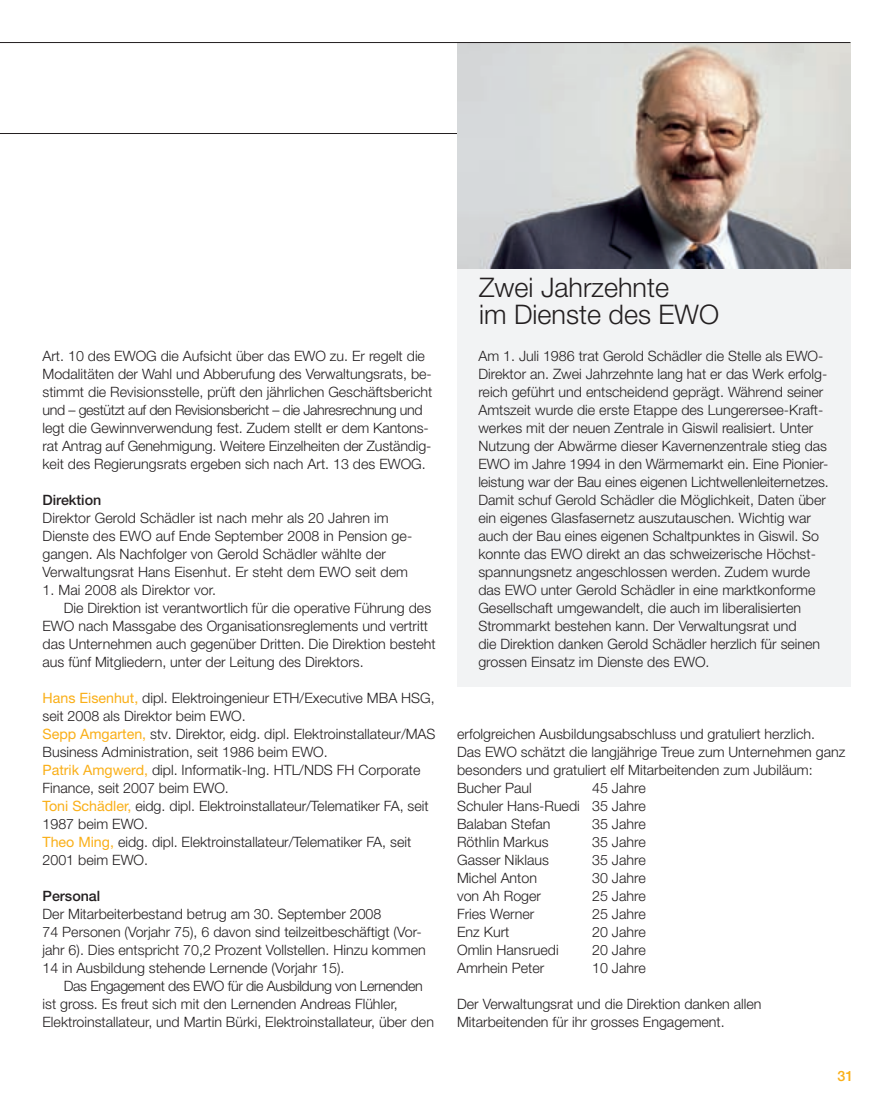
<style>
.page{position:relative;width:893px;height:1106px;background:#fff}
.page>*{position:absolute;margin:0;border:0;box-sizing:border-box;transform-origin:0 0}
.t1{font:300 27px/27px "Helvetica Neue LT Pro";color:#231f20}
.t2{font:300 14.25px/18px "Helvetica Neue LT Pro";color:#231f20}
.t3{font:500 14.25px "Helvetica Neue LT Pro";color:#231f20}
.t4{font:500 14.25px "Helvetica Neue LT Pro";color:#faaf18}
.s1{font-weight:400;color:#faaf18}
</style>
<div class="page">
<hr style="left:0;top:133px;width:850px;height:1px;background:#231f20">
<div style="left:457px;top:134px;width:393px;height:552px;background:#f2f3f4"></div>
<img style="left:457px;top:43px;width:393px;height:225px">
<hr style="left:0;top:42px;width:850px;height:1px;background:#231f20">
<p class="t2" style="left:43px;top:348px;width:391px">Art. 10 des EWOG die Aufsicht über das EWO zu. Er regelt die Modalitäten der Wahl und Abberufung des Verwaltungsrats, be&shy;stimmt die Revisionsstelle, prüft den jährlichen Geschäftsbericht und – gestützt auf den Revisionsbericht – die Jahresrechnung und legt die Gewinnverwendung fest. Zudem stellt er dem Kantons&shy;rat Antrag auf Genehmigung. Weitere Einzelheiten der Zuständig&shy;keit des Regierungsrats ergeben sich nach Art. 13 des EWOG.</p>
<p class="t3" style="left:43px;top:495px;width:60px">Direktion</p>
<p class="t2" style="left:43px;top:510px;width:371px">Direktor Gerold Schädler ist nach mehr als 20 Jahren im Dienste des EWO auf Ende September 2008 in Pension ge&shy;gangen. Als Nachfolger von Gerold Schädler wählte der Verwaltungsrat Hans Eisenhut. Er steht dem EWO seit dem</p>
<p class="t2" style="left:43px;top:582px;width:175px">1. Mai 2008 als Direktor vor.</p>
<p class="t2" style="left:64px;top:600px;width:369px">Die Direktion ist verantwortlich für die operative Führung des</p>
<p class="t2" style="left:43px;top:618px;width:387px">EWO nach Massgabe des Organisationsreglements und vertritt</p>
<p class="t2" style="left:43px;top:636px;width:395px">das Unternehmen auch gegenüber Dritten. Die Direktion besteht</p>
<p class="t2" style="left:43px;top:654px;width:323px">aus fünf Mitgliedern, unter der Leitung des Direktors.</p>
<p class="t2" style="left:43px;top:690px;width:395px"><span class="s1">Hans Eisenhut,</span> dipl. Elektroingenieur ETH/Executive MBA HSG, seit 2008 als Direktor beim EWO.<br><span class="s1">Sepp Amgarten,</span> stv. Direktor, eidg. dipl. Elektroinstallateur/MAS Business Administration, seit 1986 beim EWO.<br><span class="s1">Patrik Amgwerd,</span> dipl. Informatik-Ing. HTL/NDS FH Corporate Finance, seit 2007 beim EWO.<br><span class="s1">Toni Schädler,</span> eidg. dipl. Elektroinstallateur/Telematiker FA, seit 1987 beim EWO.<br><span class="s1">Theo Ming,</span> eidg. dipl. Elektroinstallateur/Telematiker FA, seit 2001 beim EWO.</p>
<p class="t3" style="left:43px;top:891px;width:59px">Personal</p>
<p class="t2" style="left:43px;top:906px;width:385px">Der Mitarbeiterbestand betrug am 30. September 2008<br>74 Personen (Vorjahr 75), 6 davon sind teilzeitbeschäftigt (Vor&shy;jahr 6). Dies entspricht 70,2 Prozent Vollstellen. Hinzu kommen 14 in Ausbildung stehende Lernende (Vorjahr 15).</p>
<p class="t2" style="left:43px;top:978px;width:393px;text-indent:21px">Das Engagement des EWO für die Ausbildung von Lernenden ist gross. Es freut sich mit den Lernenden Andreas Flühler,<br>Elektroinstallateur, und Martin Bürki, Elektroinstallateur, über den</p>
<h1 class="t1" style="left:479px;top:276px;width:242px">Zwei Jahrzehnte<br>im Dienste des EWO</h1>
<p class="t2" style="left:478px;top:348px;width:352px">Am 1. Juli 1986 trat Gerold Schädler die Stelle als EWO-Direktor an. Zwei Jahrzehnte lang hat er das Werk erfolg&shy;reich geführt und entscheidend geprägt. Während seiner Amtszeit wurde die erste Etappe des Lungerersee-Kraft&shy;werkes mit der neuen Zentrale in Giswil realisiert. Unter Nutzung der Abwärme dieser Kavernenzentrale stieg das EWO im Jahre 1994 in den Wärmemarkt ein. Eine Pionier&shy;leistung war der Bau eines eigenen Lichtwellenleiternetzes.<br>Damit schuf Gerold Schädler die Möglichkeit, Daten über ein eigenes Glasfasernetz auszutauschen. Wichtig war auch der Bau eines eigenen Schaltpunktes in Giswil. So konnte das EWO direkt an das schweizerische Höchst&shy;spannungsnetz angeschlossen werden. Zudem wurde das EWO unter Gerold Schädler in eine marktkonforme Gesellschaft umgewandelt, die auch im liberalisierten Strommarkt bestehen kann. Der Verwaltungsrat und<br>die Direktion danken Gerold Schädler herzlich für seinen grossen Einsatz im Dienste des EWO.</p>
<p class="t2" style="left:457px;top:726px;width:390px">erfolgreichen Ausbildungsabschluss und gratuliert herzlich.<br>Das EWO schätzt die langjährige Treue zum Unternehmen ganz besonders und gratuliert elf Mitarbeitenden zum Jubiläum:<br>Bucher Paul</p>
<p class="t2" style="left:457px;top:780px;width:190px;text-align:justify;text-indent:135px">45 Jahre Schuler Hans-Ruedi 35 Jahre Balaban Stefan</p>
<p class="t2" style="left:592px;top:816px;width:55px">35 Jahre</p>
<p class="t2" style="left:457px;top:834px;width:93px">Röthlin Markus</p>
<p class="t2" style="left:592px;top:834px;width:55px">35 Jahre</p>
<p class="t2" style="left:457px;top:852px;width:93px">Gasser Niklaus</p>
<p class="t2" style="left:592px;top:852px;width:55px">35 Jahre</p>
<p class="t2" style="left:457px;top:870px;width:81px">Michel Anton</p>
<p class="t2" style="left:592px;top:870px;width:55px">30 Jahre</p>
<p class="t2" style="left:457px;top:888px;width:85px">von Ah Roger</p>
<p class="t2" style="left:592px;top:888px;width:55px">25 Jahre</p>
<p class="t2" style="left:457px;top:906px;width:79px">Fries Werner</p>
<p class="t2" style="left:592px;top:906px;width:55px">25 Jahre</p>
<p class="t2" style="left:457px;top:924px;width:54px">Enz Kurt</p>
<p class="t2" style="left:592px;top:924px;width:55px">20 Jahre</p>
<p class="t2" style="left:457px;top:942px;width:103px">Omlin Hansruedi</p>
<p class="t2" style="left:592px;top:942px;width:55px">20 Jahre</p>
<p class="t2" style="left:457px;top:960px;width:89px">Amrhein Peter</p>
<p class="t2" style="left:592px;top:960px;width:55px">10 Jahre</p>
<p class="t2" style="left:457px;top:996px;width:306px">Der Verwaltungsrat und die Direktion danken allen<br>Mitarbeitenden für ihr grosses Engagement.</p>
<p class="t4" style="left:837px;top:1071px;width:17px">31</p>
</div>
